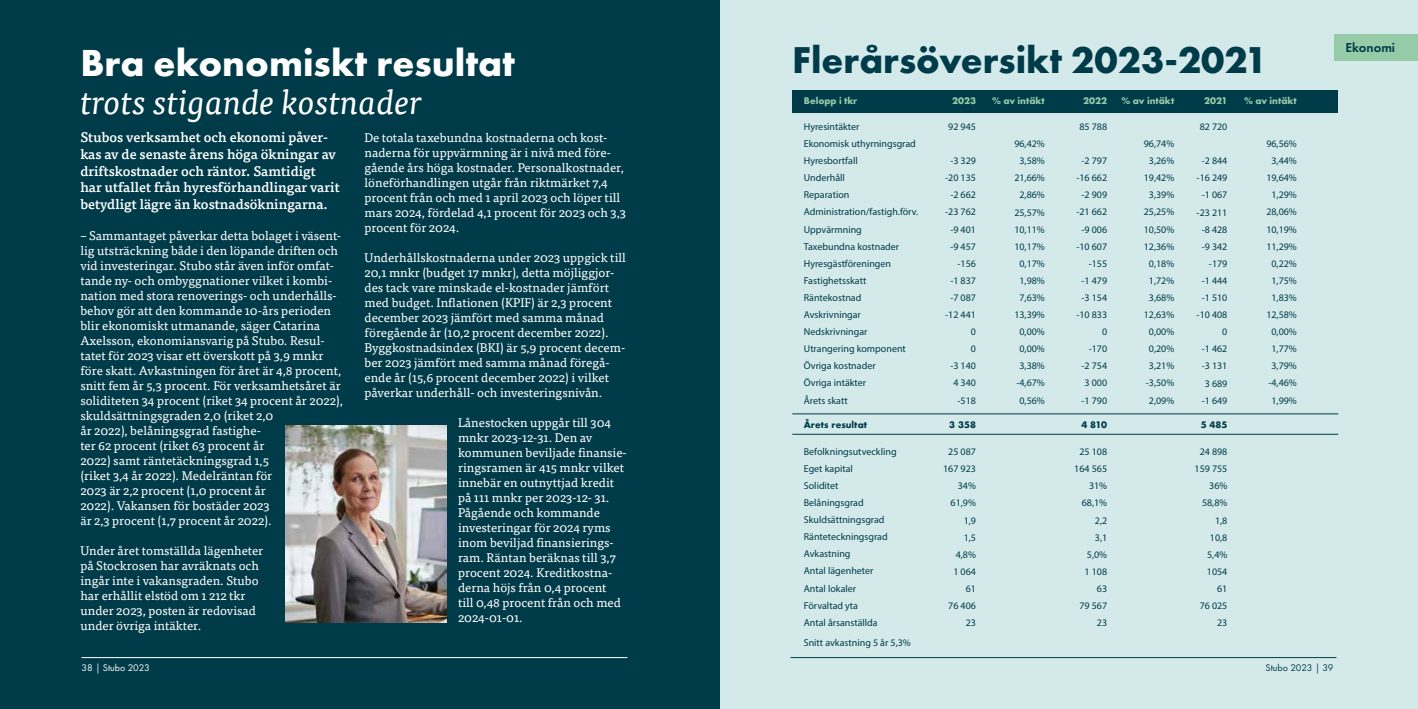
<style>
.page{position:relative;width:1418px;height:709px;background:#fff}
.page>*{position:absolute;margin:0;border:0;box-sizing:border-box;transform-origin:0 0}
.t1{font:700 39px "Futura PT";color:#fff}
.t2{font:700 38.75px "Futura PT";color:#003b49}
.t3{font:italic 34.12px "Tisa OT";color:#fff}
.t4{font:500 13.75px/16.5px "Tisa OT";color:#fff}
.t5{font:600 13.5px "Futura PT";color:#003b49}
.t6{font:12.5px/15px "Tisa OT";color:#fff}
.t7{font:10px/17.1px "Myriad Pro";color:#003b49;text-align:right}
.t8{font:700 10px "Futura PT";color:#96cba7}
.t9{font:10px "Futura PT";color:#003b49}
.t10{font:10px "Futura PT";color:#fff}
.t11{font:700 8.75px "Futura";color:#003b49}
.s1{font-family:"Myriad Pro"}
</style>
<div class="page">
<div style="left:709px;top:0;width:708px;height:709px;background:#d4eaea"></div>
<hr style="left:792px;top:413px;width:546px;height:1px;background:#003b49">
<hr style="left:792px;top:434px;width:546px;height:1px;background:#003b49">
<div style="left:792px;top:90px;width:546px;height:22px;background:#003b49"></div>
<hr style="left:790px;top:657px;width:546px;height:1px;background:#003b49">
<div style="left:0;top:0;width:720px;height:709px;background:#003b49"></div>
<div style="left:1334px;top:35px;width:83px;height:26px;background:#96cba7"></div>
<hr style="left:81px;top:657px;width:546px;height:1px;background:#fff">
<img style="left:286px;top:425px;width:160px;height:198px">
<h1 class="t1" style="left:80px;top:38px;width:436px">Bra ekonomiskt resultat</h1>
<h3 class="t3" style="left:80px;top:82px;width:343px">trots stigande kostnader</h3>
<p class="t4" style="left:80px;top:130px;width:261px">Stubos verksamhet och ekonomi påver&shy;kas av de senaste årens höga ökningar av driftskostnader och räntor. Samtidigt har utfallet från hyresförhandlingar varit betydligt lägre än kostnadsökningarna.</p>
<p class="t6" style="left:80px;top:228px;width:264px">– Sammantaget påverkar detta bolaget i väsent&shy;lig utsträckning både i den löpande driften och vid investeringar. Stubo står även inför omfat&shy;tande ny- och ombyggnationer vilket i kombi&shy;nation med stora renoverings- och underhålls&shy;behov gör att den kommande 10-års perioden blir ekonomiskt utmanande, säger Catarina Axelsson, ekonomiansvarig på Stubo. Resul&shy;tatet för 2023 visar ett överskott på 3,9 mnkr före skatt. Avkastningen för året är 4,8 procent, snitt fem år 5,3 procent. För verksamhetsåret är soliditeten 34 procent (riket 34 procent år 2022), skuldsättningsgraden 2,0 (riket 2,0<br>år 2022), belåningsgrad fastighe-<br>ter 62 procent (riket 63 procent år<br>2022) samt räntetäckningsgrad 1,5<br>(riket 3,4 år 2022). Medelräntan för<br>2023 är 2,2 procent (1,0 procent år<br>2022). Vakansen för bostäder 2023<br>är 2,3 procent (1,7 procent år 2022).</p>
<p class="t6" style="left:80px;top:543px;width:184px">Under året tomställda lägenheter på Stockrosen har avräknats och ingår inte i vakansgraden. Stubo har erhållit elstöd om 1 212 tkr under 2023, posten är redovisad under övriga intäkter.</p>
<p class="t10" style="left:81px;top:661px;width:70px">38 <span class="s1">|</span> Stubo 2023</p>
<p class="t6" style="left:364px;top:130px;width:263px">De totala taxebundna kostnaderna och kost&shy;naderna för uppvärmning är i nivå med före&shy;gående års höga kostnader. Personalkostnader, löneförhandlingen utgår från riktmärket 7,4 procent från och med 1 april 2023 och löper till mars 2024, fördelad 4,1 procent för 2023 och 3,3 procent för 2024.</p>
<p class="t6" style="left:364px;top:250px;width:263px">Underhållskostnaderna under 2023 uppgick till 20,1 mnkr (budget 17 mnkr), detta möjliggjor&shy;des tack vare minskade el-kostnader jämfört med budget. Inflationen (KPIF) är 2,3 procent december 2023 jämfört med samma månad föregående år (10,2 procent december 2022).<br>Byggkostnadsindex (BKI) är 5,9 procent decem&shy;ber 2023 jämfört med samma månad föregå&shy;ende år (15,6 procent december 2022) i vilket påverkar underhåll- och investeringsnivån.</p>
<p class="t6" style="left:458px;top:415px;width:170px">Lånestocken uppgår till 304 mnkr 2023-12-31. Den av kommunen beviljade finansie&shy;ringsramen är 415 mnkr vilket innebär en outnyttjad kredit på 111 mnkr per 2023-12- 31.<br>Pågående och kommande investeringar för 2024 ryms inom beviljad finansierings&shy;ram. Räntan beräknas till 3,7 procent 2024. Kreditkostna&shy;derna höjs från 0,4 procent<br>till 0,48 procent från och med<br>2024-01-01.</p>
<h2 class="t2" style="left:792px;top:35px;width:477px">Flerårsöversikt 2023-2021</h2>
<p class="t8" style="left:803px;top:95px;width:55px">Belopp i tkr</p>
<p class="t8" style="left:952px;top:95px;width:26px">2023</p>
<p class="t8" style="left:992px;top:95px;width:54px">% av intäkt</p>
<p class="t8" style="left:1083px;top:95px;width:26px">2022</p>
<p class="t8" style="left:1121px;top:95px;width:54px">% av intäkt</p>
<p class="t8" style="left:1204px;top:95px;width:25px">2021</p>
<p class="t8" style="left:1243px;top:95px;width:54px">% av intäkt</p>
<p class="t7" style="left:803px;top:118px;width:116px;text-align:left">Hyresintäkter<br>Ekonomisk uthyrningsgrad<br>Hyresbortfall<br>Underhåll<br>Reparation<br>Administration/fastigh.förv.<br>Uppvärmning<br>Taxebundna kostnader<br>Hyresgästföreningen<br>Fastighetsskatt<br>Räntekostnad<br>Avskrivningar<br>Nedskrivningar<br>Utrangering komponent<br>Övriga kostnader<br>Övriga intäkter<br>Årets skatt</p>
<p class="t11" style="left:803px;top:418px;width:65px">Årets resultat</p>
<p class="t7" style="left:803px;top:442px;width:94px;text-align:left">Befolkningsutveckling<br>Eget kapital<br>Soliditet<br>Belåningsgrad<br>Skuldsättningsgrad<br>Ränteteckningsgrad<br>Avkastning<br>Antal lägenheter<br>Antal lokaler<br>Förvaltad yta<br>Antal årsanställda</p>
<p class="t7" style="left:803px;top:634px;width:108px">Snitt avkastning 5 år 5,3%</p>
<p class="t7" style="left:948px;top:118px;width:29px">92 945</p>
<p class="t7" style="left:945px;top:152px;width:32px">-3 329 -20 135 -2 662 -23 762 -9 401 -9 457 -156<br>-1 837 -7 087 -12 441<br>0<br>0<br>-3 140<br>4 340 -518</p>
<p class="t11" style="left:949px;top:418px;width:28px">3 358</p>
<p class="t7" style="left:943px;top:443px;width:34px">25 087<br>167 923<br>34%<br>61,9%<br>1,9<br>1,5<br>4,8%<br>1 064<br>61<br>76 406<br>23</p>
<p class="t7" style="left:1014px;top:135px;width:32px;text-align:center">96,42%<br>3,58%<br>21,66%<br>2,86%<br>25,57%<br>10,11%<br>10,17%<br>0,17%<br>1,98%<br>7,63%<br>13,39%<br>0,00%<br>0,00%<br>3,38% -4,67%<br>0,56%</p>
<p class="t7" style="left:1079px;top:118px;width:29px">85 788</p>
<p class="t7" style="left:1076px;top:152px;width:32px">-2 797 -16 662 -2 909 -21 662 -9 006 -10 607 -155<br>-1 479 -3 154 -10 833<br>0<br>-170<br>-2 754<br>3 000 -1 790</p>
<p class="t11" style="left:1081px;top:418px;width:27px">4 810</p>
<p class="t7" style="left:1074px;top:443px;width:34px">25 108<br>164 565<br>31%<br>68,1%<br>2,2<br>3,1<br>5,0%<br>1 108<br>63<br>79 567<br>23</p>
<p class="t7" style="left:1143px;top:135px;width:32px;text-align:center">96,74%<br>3,26%<br>19,42%<br>3,39%<br>25,25%<br>10,50%<br>12,36%<br>0,18%<br>1,72%<br>3,68%<br>12,63%<br>0,00%<br>0,20%<br>3,21% -3,50%<br>2,09%</p>
<p class="t7" style="left:1199px;top:118px;width:29px">82 720</p>
<p class="t7" style="left:1196px;top:152px;width:32px">-2 844 -16 249 -1 067 -23 211 -8 428 -9 342 -179<br>-1 444 -1 510 -10 408<br>0<br>-1 462 -3 131<br>3 689 -1 649</p>
<p class="t11" style="left:1200px;top:418px;width:28px">5 485</p>
<p class="t7" style="left:1194px;top:443px;width:34px">24 898<br>159 755<br>36%<br>58,8%<br>1,8<br>10,8<br>5,4%<br>1054<br>61<br>76 025<br>23</p>
<p class="t7" style="left:1266px;top:135px;width:32px;text-align:center">96,56%<br>3,44%<br>19,64%<br>1,29%<br>28,06%<br>10,19%<br>11,29%<br>0,22%<br>1,75%<br>1,83%<br>12,58%<br>0,00%<br>1,77%<br>3,79% -4,46%<br>1,99%</p>
<p class="t9" style="left:1265px;top:661px;width:70px">Stubo 2023 <span class="s1">|</span> 39</p>
<p class="t5" style="left:1345px;top:39px;width:51px">Ekonomi</p>
</div>
